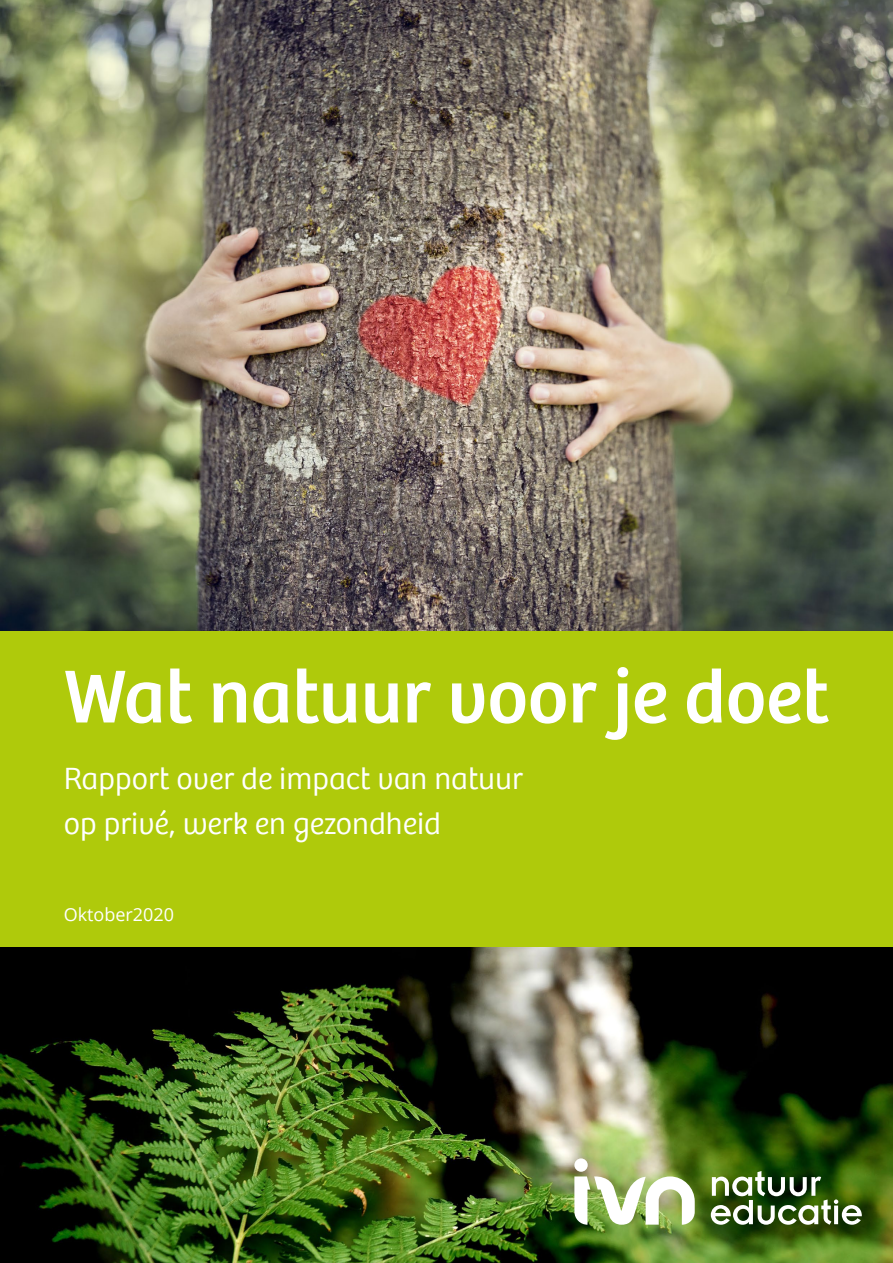
<style>
.page{position:relative;width:893px;height:1263px;background:#fff}
.page>*{position:absolute;margin:0;border:0;box-sizing:border-box;transform-origin:0 0}
.t1{font:77.7px "Bree";color:#fff}
.t2{font:300 31.5px/45px "Bree";color:#fff}
.t3{font:18px "Open Sans";color:#fff}
</style>
<div class="page">
<img style="left:0;top:947px;width:893px;height:316px">
<img style="left:0;top:0;width:893px;height:631px">
<img style="left:574px;top:1158px;width:288px;height:67px">
<div style="left:0;top:631px;width:893px;height:316px;background:#afca0b"></div>
<h1 class="t1" style="left:64px;top:651px;width:767px">Wat natuur voor je doet</h1>
<p class="t2" style="left:64px;top:757px;width:461px">Rapport over de impact van natuur op privé, werk en gezondheid</p>
<p class="t3" style="left:64px;top:902px;width:112px">Oktober2020</p>
</div>
